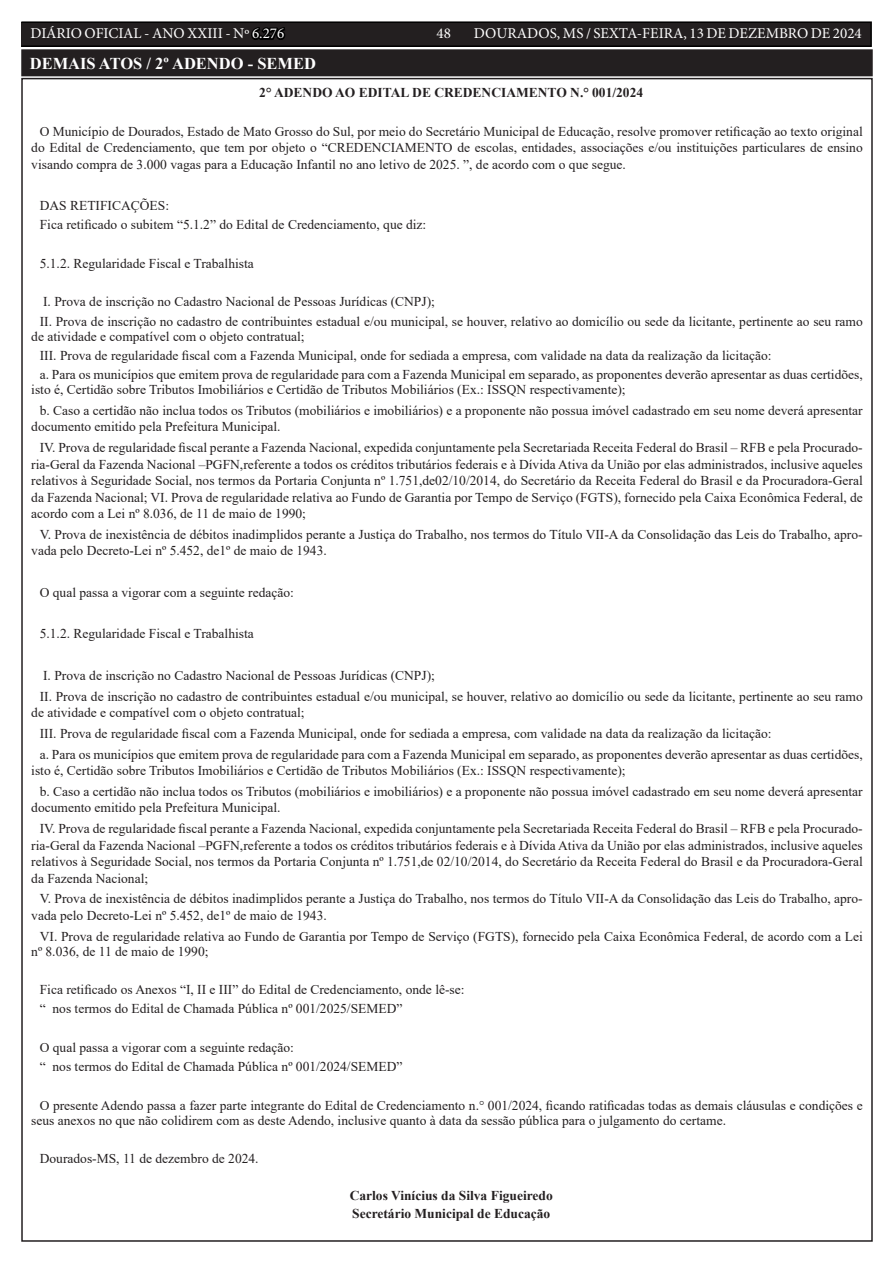
<style>
.page{position:relative;width:893px;height:1263px;background:#fff}
.page>*{position:absolute;margin:0;border:0;box-sizing:border-box;transform-origin:0 0}
.TEXTO{font:700 16.5px "Times New Roman";color:#fff}
.t1{font:15px "Minion Pro";color:#fff}
.TEXTO-2{font:13.5px/16.5px "Times New Roman";color:#231f20}
.TEXTO-3{font:700 13.5px "Times New Roman";color:#231f20}
.s1{color:#000}
</style>
<div class="page">
<div style="left:21px;top:22px;width:850px;height:24px;background:#231f20"></div>
<div style="left:21px;top:21px;width:851px;height:26px;border:2px solid #000"></div>
<div style="left:23px;top:51px;width:848px;height:23px;background:#231f20"></div>
<div style="left:21px;top:49px;width:852px;height:27px;border:4px solid #231f20"></div>
<p class="t1" style="left:31px;top:24px;width:255px">DIÁRIO OFICIAL - ANO XXIII - Nº <span class="s1">6.276</span></p>
<p class="t1" style="left:437px;top:24px;width:16px">48</p>
<p class="t1" style="left:474px;top:24px;width:389px">DOURADOS, MS / SEXTA-FEIRA, 13 DE DEZEMBRO DE 2024</p>
<p class="TEXTO" style="left:30px;top:52px;width:288px">DEMAIS ATOS / 2º ADENDO - SEMED</p>
<p class="TEXTO-3" style="left:259px;top:83px;width:385px">2° ADENDO AO EDITAL DE CREDENCIAMENTO N.° 001/2024</p>
<p class="TEXTO-2" style="left:31px;top:122px;width:833px;text-align:justify;text-indent:9px">O Município de Dourados, Estado de Mato Grosso do Sul, por meio do Secretário Municipal de Educação, resolve promover retificação ao texto original do Edital de Credenciamento, que tem por objeto o “CREDENCIAMENTO de escolas, entidades, associações e/ou instituições particulares de ensino visando compra de 3.000 vagas para a Educação Infantil no ano letivo de 2025. ”, de acordo com o que segue.</p>
<p class="TEXTO-2" style="left:40px;top:197px;width:131px">DAS RETIFICAÇÕES:</p>
<p class="TEXTO-2" style="left:40px;top:216px;width:388px">Fica retificado o subitem “5.1.2” do Edital de Credenciamento, que diz:</p>
<p class="TEXTO-2" style="left:40px;top:255px;width:216px">5.1.2. Regularidade Fiscal e Trabalhista</p>
<p class="TEXTO-2" style="left:43px;top:293px;width:393px">I. Prova de inscrição no Cadastro Nacional de Pessoas Jurídicas (CNPJ);</p>
<p class="TEXTO-2" style="left:31px;top:313px;width:833px;line-height:15px;text-indent:9px">II. Prova de inscrição no cadastro de contribuintes estadual e/ou municipal, se houver, relativo ao domicílio ou sede da licitante, pertinente ao seu ramo de atividade e compatível com o objeto contratual;</p>
<p class="TEXTO-2" style="left:40px;top:347px;width:733px">III. Prova de regularidade fiscal com a Fazenda Municipal, onde for sediada a empresa, com validade na data da realização da licitação:</p>
<p class="TEXTO-2" style="left:31px;top:367px;width:833px;line-height:15px;text-indent:9px">a. Para os municípios que emitem prova de regularidade para com a Fazenda Municipal em separado, as proponentes deverão apresentar as duas certidões, isto é, Certidão sobre Tributos Imobiliários e Certidão de Tributos Mobiliários (Ex.: ISSQN respectivamente);</p>
<p class="TEXTO-2" style="left:31px;top:402px;width:833px;text-indent:9px">b. Caso a certidão não inclua todos os Tributos (mobiliários e imobiliários) e a proponente não possua imóvel cadastrado em seu nome deverá apresentar documento emitido pela Prefeitura Municipal.</p>
<p class="TEXTO-2" style="left:31px;top:439px;width:833px;text-align:justify;text-indent:9px">IV. Prova de regularidade fiscal perante a Fazenda Nacional, expedida conjuntamente pela Secretariada Receita Federal do Brasil – RFB e pela Procurado&shy;ria-Geral da Fazenda Nacional –PGFN,referente a todos os créditos tributários federais e à Dívida Ativa da União por elas administrados, inclusive aqueles relativos à Seguridade Social, nos termos da Portaria Conjunta nº 1.751,de02/10/2014, do Secretário da Receita Federal do Brasil e da Procuradora-Geral da Fazenda Nacional; VI. Prova de regularidade relativa ao Fundo de Garantia por Tempo de Serviço (FGTS), fornecido pela Caixa Econômica Federal, de acordo com a Lei nº 8.036, de 11 de maio de 1990;</p>
<p class="TEXTO-2" style="left:31px;top:526px;width:833px;text-indent:9px">V. Prova de inexistência de débitos inadimplidos perante a Justiça do Trabalho, nos termos do Título VII-A da Consolidação das Leis do Trabalho, apro&shy;vada pelo Decreto-Lei nº 5.452, de1º de maio de 1943.</p>
<p class="TEXTO-2" style="left:40px;top:584px;width:256px">O qual passa a vigorar com a seguinte redação:</p>
<p class="TEXTO-2" style="left:40px;top:625px;width:216px">5.1.2. Regularidade Fiscal e Trabalhista</p>
<p class="TEXTO-2" style="left:43px;top:667px;width:393px">I. Prova de inscrição no Cadastro Nacional de Pessoas Jurídicas (CNPJ);</p>
<p class="TEXTO-2" style="left:31px;top:687px;width:833px;text-indent:9px">II. Prova de inscrição no cadastro de contribuintes estadual e/ou municipal, se houver, relativo ao domicílio ou sede da licitante, pertinente ao seu ramo de atividade e compatível com o objeto contratual;</p>
<p class="TEXTO-2" style="left:40px;top:725px;width:733px">III. Prova de regularidade fiscal com a Fazenda Municipal, onde for sediada a empresa, com validade na data da realização da licitação:</p>
<p class="TEXTO-2" style="left:31px;top:745px;width:833px;text-indent:9px">a. Para os municípios que emitem prova de regularidade para com a Fazenda Municipal em separado, as proponentes deverão apresentar as duas certidões, isto é, Certidão sobre Tributos Imobiliários e Certidão de Tributos Mobiliários (Ex.: ISSQN respectivamente);</p>
<p class="TEXTO-2" style="left:31px;top:783px;width:833px;text-indent:9px">b. Caso a certidão não inclua todos os Tributos (mobiliários e imobiliários) e a proponente não possua imóvel cadastrado em seu nome deverá apresentar documento emitido pela Prefeitura Municipal.</p>
<p class="TEXTO-2" style="left:31px;top:820px;width:833px;text-align:justify;text-indent:9px">IV. Prova de regularidade fiscal perante a Fazenda Nacional, expedida conjuntamente pela Secretariada Receita Federal do Brasil – RFB e pela Procurado&shy;ria-Geral da Fazenda Nacional –PGFN,referente a todos os créditos tributários federais e à Dívida Ativa da União por elas administrados, inclusive aqueles relativos à Seguridade Social, nos termos da Portaria Conjunta nº 1.751,de 02/10/2014, do Secretário da Receita Federal do Brasil e da Procuradora-Geral da Fazenda Nacional;</p>
<p class="TEXTO-2" style="left:31px;top:890px;width:833px;text-indent:9px">V. Prova de inexistência de débitos inadimplidos perante a Justiça do Trabalho, nos termos do Título VII-A da Consolidação das Leis do Trabalho, apro&shy;vada pelo Decreto-Lei nº 5.452, de1º de maio de 1943.</p>
<p class="TEXTO-2" style="left:31px;top:928px;width:833px;line-height:15px;text-indent:9px">VI. Prova de regularidade relativa ao Fundo de Garantia por Tempo de Serviço (FGTS), fornecido pela Caixa Econômica Federal, de acordo com a Lei nº 8.036, de 11 de maio de 1990;</p>
<p class="TEXTO-2" style="left:40px;top:981px;width:426px">Fica retificado os Anexos “I, II e III” do Edital de Credenciamento, onde lê-se:</p>
<p class="TEXTO-2" style="left:40px;top:1000px;width:364px">“ nos termos do Edital de Chamada Pública nº 001/2025/SEMED”</p>
<p class="TEXTO-2" style="left:40px;top:1039px;width:256px">O qual passa a vigorar com a seguinte redação:</p>
<p class="TEXTO-2" style="left:40px;top:1058px;width:364px">“ nos termos do Edital de Chamada Pública nº 001/2024/SEMED”</p>
<p class="TEXTO-2" style="left:31px;top:1097px;width:833px;line-height:15px;text-indent:9px">O presente Adendo passa a fazer parte integrante do Edital de Credenciamento n.° 001/2024, ficando ratificadas todas as demais cláusulas e condições e seus anexos no que não colidirem com as deste Adendo, inclusive quanto à data da sessão pública para o julgamento do certame.</p>
<p class="TEXTO-2" style="left:40px;top:1150px;width:220px">Dourados-MS, 11 de dezembro de 2024.</p>
<p class="TEXTO-3" style="left:350px;top:1186px;width:205px">Carlos Vinícius da Silva Figueiredo</p>
<p class="TEXTO-3" style="left:352px;top:1204px;width:200px">Secretário Municipal de Educação</p>
</div>
